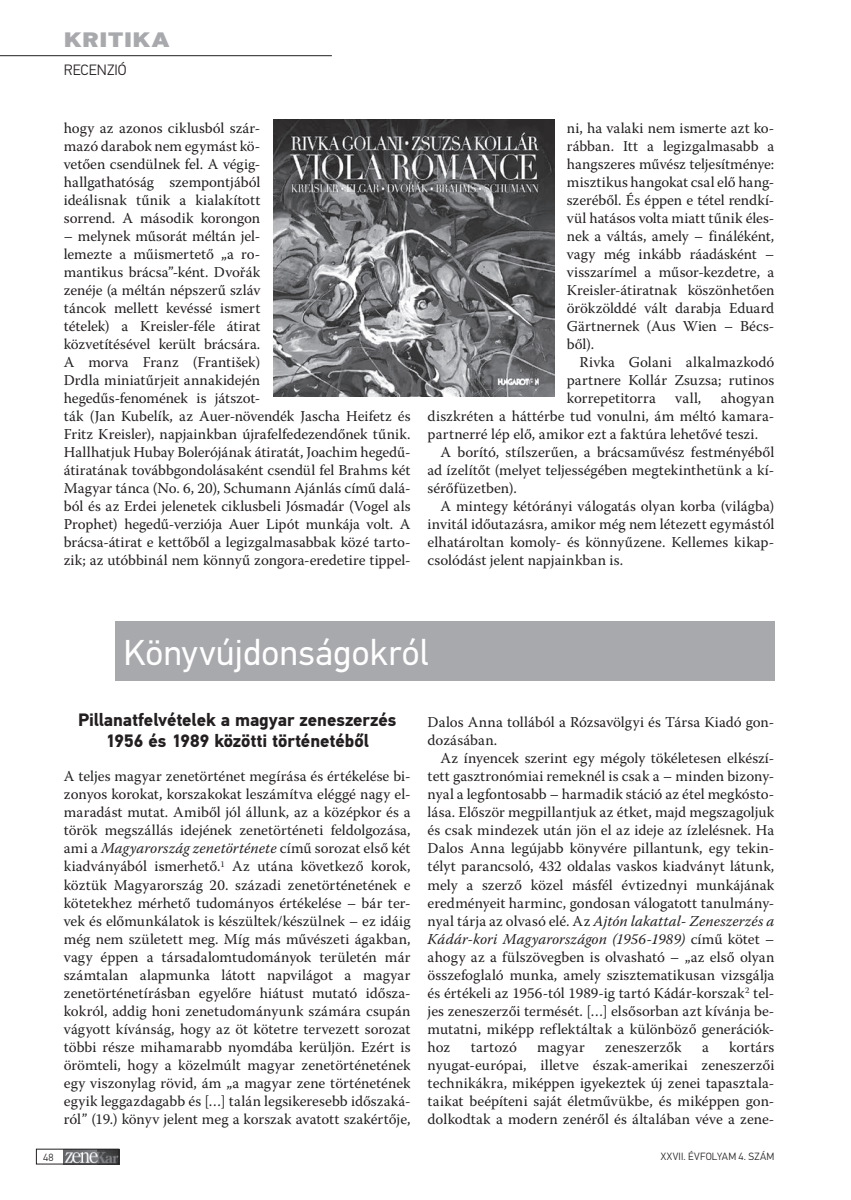
<style>
.page{position:relative;width:851px;height:1200px;background:#fff}
.page>*{position:absolute;margin:0;border:0;box-sizing:border-box;transform-origin:0 0}
.t1{font:36px "Din Text Pro";color:#fff}
.t2{font:900 21px "Din Text Pro";letter-spacing:.01em;color:#a8a9ad;scale:1.2 1}
.t3{font:700 18px/21px "Din Text Pro";letter-spacing:-.01em;color:#231f20;text-align:center}
.t4{font:15px/18px "Warnock Pro";color:#231f20;text-align:justify}
.t5{font:300 15px "Din Text Pro";color:#231f20}
.t6{font:300 10.5px "Din Text Pro";letter-spacing:.055em;color:#231f20}
.s1{font-style:italic}
</style>
<div class="page">
<hr style="left:0;top:55px;width:332px;height:1px;background:#231f20">
<img style="left:64px;top:1150px;width:53px;height:11px">
<div style="left:36px;top:1148px;width:83px;height:15px;border:1px solid #231f20"></div>
<img style="left:273px;top:120px;width:281px;height:276px">
<div style="left:115px;top:621px;width:659px;height:59px;background:#a8a9ad"></div>
<h2 class="t2" style="left:64px;top:26px;width:90px">kritika</h2>
<p class="t5" style="left:64px;top:61px;width:64px">RECENZIÓ</p>
<p class="t4" style="left:64px;top:119px;width:198px">hogy az azonos ciklusból szár&shy;mazó darabok nem egymást kö&shy;vetően csendülnek fel. A végig&shy;hallgathatóság szempontjából ideálisnak tűnik a kialakított sorrend. A második korongon</p>
<p class="t4" style="left:64px;top:227px;width:348px;text-align:left">– melynek műsorát méltán jel-<br>lemezte a műismertető „a ro-<br>mantikus brácsa”-ként. Dvořák<br>zenéje (a méltán népszerű szláv<br>táncok mellett kevéssé ismert<br>tételek) a Kreisler-féle átirat<br>közvetítésével került brácsára.<br>A morva Franz (František)<br>Drdla miniatűrjeit annakidején<br>hegedűs-fenomének is játszot-<br>ták (Jan Kubelík, az Auer-növendék Jascha Heifetz és Fritz Kreisler), napjainkban újrafelfedezendőnek tűnik.<br>Hallhatjuk Hubay Bolerójának átiratát, Joachim hegedű&shy;átiratának továbbgondolásaként csendül fel Brahms két Magyar tánca (No. 6, 20), Schumann Ajánlás című dalá&shy;ból és az Erdei jelenetek ciklusbeli Jósmadár (Vogel als Prophet) hegedű-verziója Auer Lipót munkája volt. A brácsa-átirat e kettőből a legizgalmasabbak közé tarto&shy;zik; az utóbbinál nem könnyű zongora-eredetire tippel-</p>
<p class="t4" style="left:566px;top:119px;width:209px">ni, ha valaki nem ismerte azt ko&shy;rábban. Itt a legizgalmasabb a hangszeres művész teljesítménye: misztikus hangokat csal elő hang&shy;szeréből. És éppen e tétel rendkí&shy;vül hatásos volta miatt tűnik éles&shy;nek a váltás, amely – fináléként, vagy még inkább ráadásként – visszarímel a műsor-kezdetre, a Kreisler-átiratnak köszönhetően örökzölddé vált darabja Eduard Gärtnernek (Aus Wien – Bécs&shy;ből).</p>
<p class="t4" style="left:566px;top:353px;width:209px;text-indent:13px">Rivka Golani alkalmazkodó partnere Kollár Zsuzsa; rutinos korrepetitorra</p>
<p class="t4" style="left:427px;top:389px;width:348px;text-indent:293px">ahogyan diszkréten a háttérbe tud vonulni, ám méltó kamara&shy;partnerré lép elő, amikor ezt a faktúra lehetővé teszi.</p>
<p class="t4" style="left:427px;top:443px;width:348px;text-indent:13px">A borító, stílszerűen, a brácsaművész festményéből ad ízelítőt (melyet teljességében megtekinthetünk a kí&shy;sérőfüzetben).</p>
<p class="t4" style="left:427px;top:497px;width:348px;text-indent:13px">A mintegy kétórányi válogatás olyan korba (világba) invitál időutazásra, amikor még nem létezett egymástól elhatároltan komoly- és könnyűzene. Kellemes kikap&shy;csolódást jelent napjainkban is.</p>
<p class="t4" style="left:675px;top:389px;width:28px">vall,</p>
<h1 class="t1" style="left:123px;top:630px;width:306px">Könyvújdonságokról</h1>
<p class="t3" style="left:78px;top:709px;width:320px">Pillanatfelvételek a magyar zeneszerzés<br>1956 és 1989 közötti történetéből</p>
<p class="t4" style="left:64px;top:767px;width:348px">A teljes magyar zenetörténet megírása és értékelése bi&shy;zonyos korokat, korszakokat leszámítva eléggé nagy el&shy;maradást mutat. Amiből jól állunk, az a középkor és a török megszállás idejének zenetörténeti feldolgozása, ami a <span class="s1">Magyarország zenetörténete</span> című sorozat első két kiadványából ismerhető.<sup>1</sup> Az utána következő korok, köztük Magyarország 20. századi zenetörténetének e kötetekhez mérhető tudományos értékelése – bár ter&shy;vek és előmunkálatok is készültek/készülnek – ez idáig még nem született meg. Míg más művészeti ágakban, vagy éppen a társadalomtudományok területén már számtalan alapmunka látott napvilágot a magyar zenetörténetírásban egyelőre hiátust mutató idősza&shy;kokról, addig honi zenetudományunk számára csupán vágyott kívánság, hogy az öt kötetre tervezett sorozat többi része mihamarabb nyomdába kerüljön. Ezért is örömteli, hogy a közelmúlt magyar zenetörténetének egy viszonylag rövid, ám „a magyar zene történetének egyik leggazdagabb és […] talán legsikeresebb időszaká&shy;ról” (19.) könyv jelent meg a korszak avatott szakértője,</p>
<p class="t4" style="left:427px;top:713px;width:348px">Dalos Anna tollából a Rózsavölgyi és Társa Kiadó gon&shy;dozásában.</p>
<p class="t4" style="left:427px;top:749px;width:348px;text-indent:13px">Az ínyencek szerint egy mégoly tökéletesen elkészí&shy;tett gasztronómiai remeknél is csak a – minden bizon - nyal a legfontosabb – harmadik stáció az étel megkósto&shy;lása. Először megpillantjuk az étket, majd megszagoljuk és csak mindezek után jön el az ideje az ízlelésnek. Ha Dalos Anna legújabb könyvére pillantunk, egy tekin&shy;télyt parancsoló, 432 oldalas vaskos kiadványt látunk, mely a szerző közel másfél évtizednyi munkájának eredményeit harminc, gondosan válogatott tanulmán - nyal tárja az olvasó elé. Az <span class="s1">Ajtón lakattal- Zeneszerzés a Kádár-kori Magyarországon (1956-1989)</span> című kötet – ahogy az a fülszövegben is olvasható – „az első olyan összefoglaló munka, amely szisztematikusan vizsgálja és értékeli az 1956-tól 1989-ig tartó Kádár-korszak<sup>2</sup> tel&shy;jes zeneszerzői termését. […] elsősorban azt kívánja be&shy;mutatni, miképp reflektáltak a különböző generációk&shy;hoz</p>
<p class="t4" style="left:427px;top:1037px;width:348px;text-indent:301px">kortárs nyugat-európai, illetve észak-amerikai zeneszerzői technikákra, miképpen igyekeztek új zenei tapasztala&shy;taikat beépíteni saját életművükbe, és miképpen gon&shy;dolkodtak a modern zenéről és általában véve a zene-</p>
<p class="t4" style="left:470px;top:1037px;width:48px">tartozó</p>
<p class="t4" style="left:537px;top:1037px;width:49px">magyar</p>
<p class="t4" style="left:605px;top:1037px;width:78px">zeneszerzők</p>
<p class="t4" style="left:702px;top:1037px;width:8px">a</p>
<p class="t6" style="left:43px;top:1150px;width:12px">48</p>
<p class="t6" style="left:660px;top:1149px;width:115px">XXVII. ÉVFOLYAM 4. SZÁM</p>
</div>
